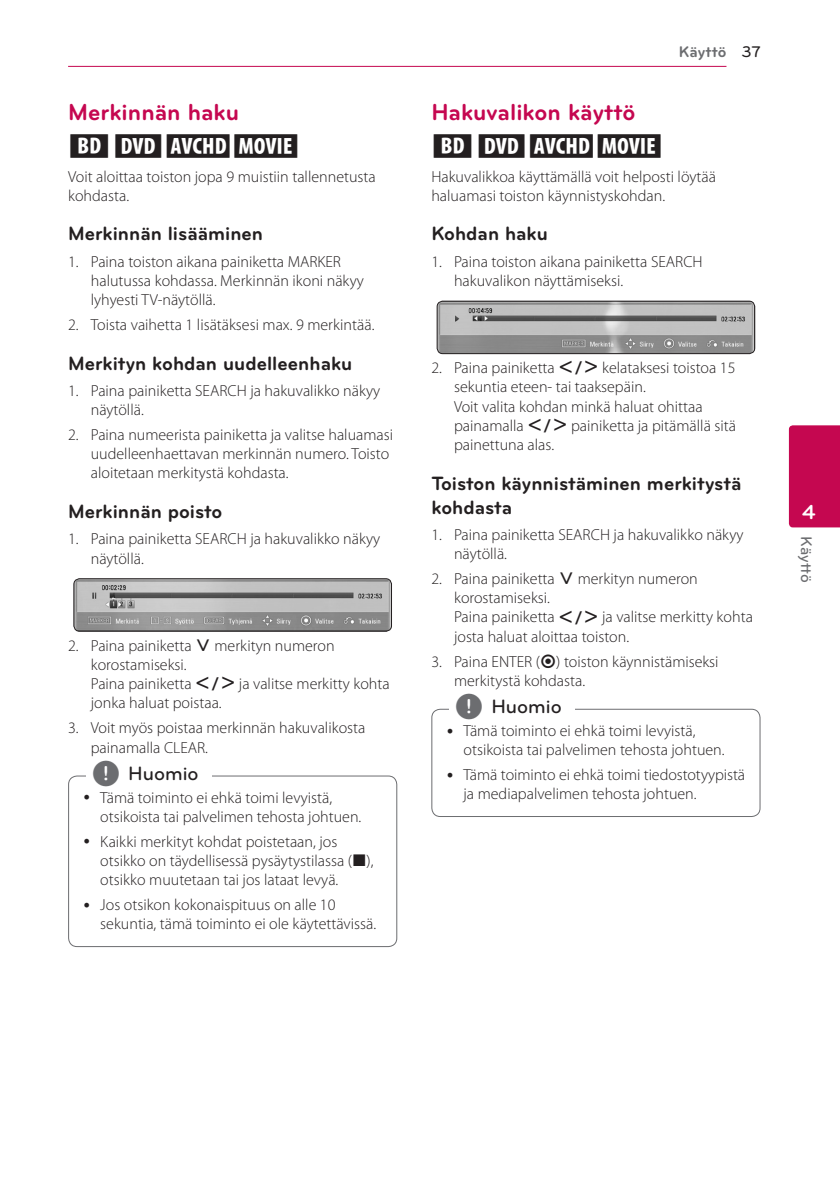
<style>
.page{position:relative;width:840px;height:1191px;background:#fff}
.page>*{position:absolute;margin:0;border:0;box-sizing:border-box;transform-origin:0 0}
.Title_2{font:700 24px "Bryant LG";color:#c50750}
.Content_text_Light{font:24px "UPSYS Common";color:#231f20}
.t1{font:700 21px "Bryant LG";color:#fff}
.Title_3{font:700 20px/24px "Bryant LG";color:#231f20}
.t2{font:500 20px "Bryant LG";color:#231f20}
.Content_text_Num{font:300 16px/19.2px "Myriad Pro";color:#231f20}
.Content_text_Light-2{font:300 16px/19.2px "Myriad Pro";color:#231f20}
.t3{font:700 16px "Bryant LG";color:#6c6d70}
.t4{font:500 16px "Bryant LG";color:#6c6d70}
.s1{font-family:"UPSYS Common";font-weight:400}
.s2{font-family:"UPSYS Common";font-weight:400;font-size:30px;color:#6c6d70}
.s3{font-weight:500;color:#231f20}
</style>
<div class="page">
<hr style="left:68px;top:66px;width:658px;height:1px;background:#c50750">
<div style="left:788px;top:425px;width:51px;height:102px;background:#c50750"></div>
<img style="left:75px;top:580px;width:316px;height:51px">
<div style="left:73px;top:578px;width:319px;height:54px;border:1px solid #231f20;border-radius:6px"></div>
<div style="left:68px;top:775px;width:329px;height:172px;border:1px solid #6c6d70;border-radius:9px"></div>
<div style="left:86px;top:769px;width:126px;height:20px;background:#fff"></div>
<img style="left:438px;top:301px;width:316px;height:53px">
<div style="left:436px;top:301px;width:318px;height:53px;border:1px solid #231f20;border-radius:6px"></div>
<div style="left:431px;top:708px;width:329px;height:109px;border:1px solid #6c6d70;border-radius:9px"></div>
<div style="left:449px;top:703px;width:125px;height:19px;background:#fff"></div>
<p class="Title_2" style="left:68px;top:97px;width:172px">Merkinnän haku</p>
<p class="Content_text_Light" style="left:68px;top:132px;width:234px">EROY</p>
<p class="Content_text_Light-2" style="left:68px;top:167px;width:309px">Voit aloittaa toiston jopa 9 muistiin tallennetusta kohdasta.</p>
<p class="Title_3" style="left:68px;top:222px;width:196px">Merkinnän lisääminen</p>
<p class="Content_text_Num" style="left:91px;top:252px;width:274px;text-indent:-23px">1. Paina toiston aikana painiketta MARKER halutussa kohdassa. Merkinnän ikoni näkyy lyhyesti TV-näytöllä.</p>
<p class="Content_text_Num" style="left:68px;top:315px;width:308px">2. Toista vaihetta 1 lisätäksesi max. 9 merkintää.</p>
<p class="Title_3" style="left:68px;top:351px;width:285px">Merkityn kohdan uudelleenhaku</p>
<p class="Content_text_Num" style="left:91px;top:381px;width:291px;text-indent:-23px">1. Paina painiketta SEARCH ja hakuvalikko näkyy näytöllä.</p>
<p class="Content_text_Num" style="left:91px;top:425px;width:304px;text-indent:-23px">2. Paina numeerista painiketta ja valitse haluamasi uudelleenhaettavan merkinnän numero. Toisto aloitetaan merkitystä kohdasta.</p>
<p class="Title_3" style="left:68px;top:499px;width:156px">Merkinnän poisto</p>
<p class="Content_text_Num" style="left:91px;top:529px;width:291px;text-indent:-23px">1. Paina painiketta SEARCH ja hakuvalikko näkyy näytöllä.</p>
<p class="Content_text_Num" style="left:91px;top:635px;width:300px;text-indent:-23px">2. Paina painiketta <span class="s1">S</span> merkityn numeron korostamiseksi.<br>Paina painiketta <span class="s1">A/D</span> ja valitse merkitty kohta jonka haluat poistaa.</p>
<p class="Content_text_Num" style="left:91px;top:718px;width:276px;text-indent:-23px">3. Voit myös poistaa merkinnän hakuvalikosta painamalla CLEAR.</p>
<p class="Content_text_Num" style="left:100px;top:787px;width:262px">Tämä toiminto ei ehkä toimi levyistä, otsikoista tai palvelimen tehosta johtuen.</p>
<p class="Content_text_Num" style="left:100px;top:831px;width:274px">Kaikki merkityt kohdat poistetaan, jos otsikko on täydellisessä pysäytystilassa (<span class="s1">Z</span>), otsikko muutetaan tai jos lataat levyä.</p>
<p class="Content_text_Num" style="left:100px;top:895px;width:277px">Jos otsikon kokonaispituus on alle 10 sekuntia, tämä toiminto ei ole käytettävissä.</p>
<p class="t2" style="left:92px;top:761px;width:108px"><span class="s2">,</span> Huomio</p>
<p class="t3" style="left:678px;top:42px;width:83px">Käyttö <span class="s3">37</span></p>
<p class="Title_2" style="left:431px;top:97px;width:205px">Hakuvalikon käyttö</p>
<p class="Content_text_Light" style="left:431px;top:132px;width:234px">EROY</p>
<p class="Content_text_Light-2" style="left:431px;top:167px;width:286px">Hakuvalikkoa käyttämällä voit helposti löytää haluamasi toiston käynnistyskohdan.</p>
<p class="Title_3" style="left:431px;top:222px;width:118px">Kohdan haku</p>
<p class="Content_text_Num" style="left:454px;top:252px;width:250px;text-indent:-23px">1. Paina toiston aikana painiketta SEARCH hakuvalikon näyttämiseksi.</p>
<p class="Content_text_Num" style="left:454px;top:358px;width:283px;text-indent:-23px">2. Paina painiketta <span class="s1">A/D</span> kelataksesi toistoa 15 sekuntia eteen- tai taaksepäin.<br>Voit valita kohdan minkä haluat ohittaa painamalla <span class="s1">A/D</span> painiketta ja pitämällä sitä painettuna alas.</p>
<p class="Title_3" style="left:431px;top:471px;width:311px">Toiston käynnistäminen merkitystä kohdasta</p>
<p class="Content_text_Num" style="left:454px;top:525px;width:291px;text-indent:-23px">1. Paina painiketta SEARCH ja hakuvalikko näkyy näytöllä.</p>
<p class="Content_text_Num" style="left:454px;top:569px;width:300px;text-indent:-23px">2. Paina painiketta <span class="s1">S</span> merkityn numeron korostamiseksi.<br>Paina painiketta <span class="s1">A/D</span> ja valitse merkitty kohta josta haluat aloittaa toiston.</p>
<p class="Content_text_Num" style="left:454px;top:651px;width:266px;text-indent:-23px">3. Paina ENTER (<span class="s1">B</span>) toiston käynnistämiseksi merkitystä kohdasta.</p>
<p class="Content_text_Num" style="left:463px;top:721px;width:262px">Tämä toiminto ei ehkä toimi levyistä, otsikoista tai palvelimen tehosta johtuen.</p>
<p class="Content_text_Num" style="left:463px;top:765px;width:283px">Tämä toiminto ei ehkä toimi tiedostotyypistä ja mediapalvelimen tehosta johtuen.</p>
<p class="t2" style="left:454px;top:694px;width:108px"><span class="s2">,</span> Huomio</p>
<h2 class="t1" style="left:801px;top:499px;width:15px">4</h2>
<p class="t4" style="left:815px;top:536px;width:48px;rotate:90deg">Käyttö</p>
</div>
